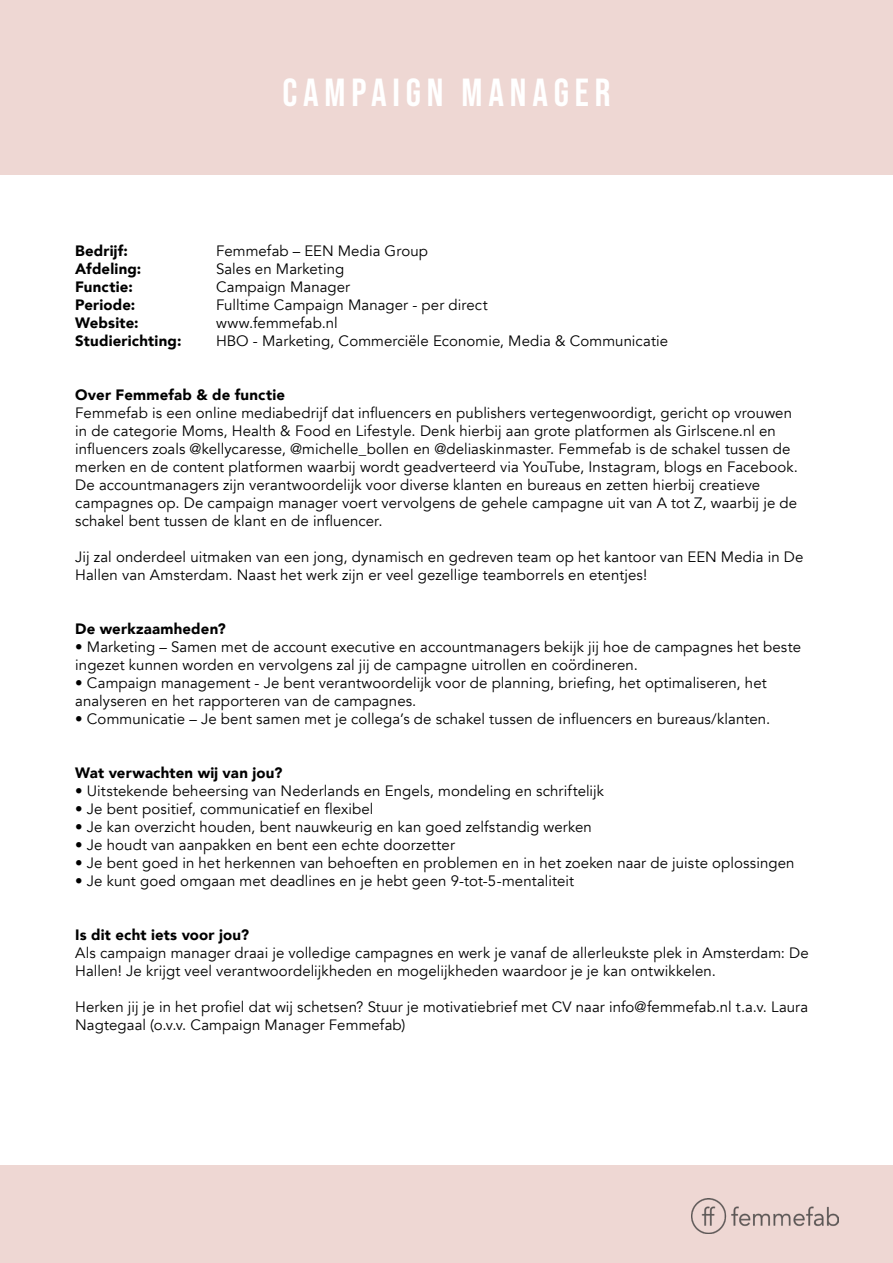
<style>
.page{position:relative;width:893px;height:1263px;background:#eed7d3}
.page>*{position:absolute;margin:0;border:0;box-sizing:border-box;transform-origin:0 0}
.t1{font:39px "Bebas Neue";letter-spacing:.15em;color:#fff}
.t2{font:15px/18px "Avenir";letter-spacing:.005em;color:#000}
.t3{font:900 15px "Avenir";letter-spacing:.01em;color:#000}
</style>
<div class="page">
<img style="left:692px;top:1198px;width:147px;height:35px">
<div style="left:0;top:175px;width:893px;height:990px;background:#fff"></div>
<p class="t1" style="left:282px;top:71px;width:330px">CAMPAIGN MANAGER</p>
<p class="t3" style="left:75px;top:238px;width:54px">Bedrijf:</p>
<p class="t2" style="left:216px;top:242px;width:214px">Femmefab – EEN Media Group</p>
<p class="t3" style="left:75px;top:256px;width:68px">Afdeling:</p>
<p class="t2" style="left:216px;top:260px;width:130px">Sales en Marketing</p>
<p class="t3" style="left:75px;top:274px;width:59px">Functie:</p>
<p class="t2" style="left:216px;top:278px;width:136px">Campaign Manager</p>
<p class="t3" style="left:75px;top:292px;width:62px">Periode:</p>
<p class="t2" style="left:216px;top:296px;width:273px">Fulltime Campaign Manager - per direct</p>
<p class="t3" style="left:75px;top:310px;width:65px">Website:</p>
<p class="t2" style="left:216px;top:314px;width:123px">www.femmefab.nl</p>
<p class="t3" style="left:75px;top:328px;width:108px">Studierichting:</p>
<p class="t2" style="left:216px;top:332px;width:454px">HBO - Marketing, Commerciële Economie, Media &amp; Communicatie</p>
<p class="t3" style="left:75px;top:382px;width:211px">Over Femmefab &amp; de functie</p>
<p class="t2" style="left:75px;top:404px;width:724px">Femmefab is een online mediabedrijf dat influencers en publishers vertegenwoordigt, gericht op vrouwen in de categorie Moms, Health &amp; Food en Lifestyle. Denk hierbij aan grote platformen als Girlscene.nl en influencers zoals @kellycaresse, @michelle_bollen en @deliaskinmaster. Femmefab is de schakel tussen de merken en de content platformen waarbij wordt geadverteerd via YouTube, Instagram, blogs en Facebook.</p>
<p class="t2" style="left:75px;top:476px;width:723px">De accountmanagers zijn verantwoordelijk voor diverse klanten en bureaus en zetten hierbij creatieve campagnes op. De campaign manager voert vervolgens de gehele campagne uit van A tot Z, waarbij je de schakel bent tussen de klant en de influencer.</p>
<p class="t2" style="left:75px;top:548px;width:730px">Jij zal onderdeel uitmaken van een jong, dynamisch en gedreven team op het kantoor van EEN Media in De<br>Hallen van Amsterdam. Naast het werk zijn er veel gezellige teamborrels en etentjes!</p>
<p class="t3" style="left:75px;top:616px;width:152px">De werkzaamheden?</p>
<p class="t2" style="left:75px;top:638px;width:727px">• Marketing – Samen met de account executive en accountmanagers bekijk jij hoe de campagnes het beste ingezet kunnen worden en vervolgens zal jij de campagne uitrollen en coördineren.</p>
<p class="t2" style="left:75px;top:674px;width:693px">• Campaign management - Je bent verantwoordelijk voor de planning, briefing, het optimaliseren, het analyseren en het rapporteren van de campagnes.</p>
<p class="t2" style="left:75px;top:710px;width:696px">• Communicatie – Je bent samen met je collega’s de schakel tussen de influencers en bureaus/klanten.</p>
<p class="t3" style="left:75px;top:760px;width:209px">Wat verwachten wij van jou?</p>
<p class="t2" style="left:75px;top:782px;width:530px">• Uitstekende beheersing van Nederlands en Engels, mondeling en schriftelijk</p>
<p class="t2" style="left:75px;top:800px;width:300px">• Je bent positief, communicatief en flexibel</p>
<p class="t2" style="left:75px;top:818px;width:518px">• Je kan overzicht houden, bent nauwkeurig en kan goed zelfstandig werken</p>
<p class="t2" style="left:75px;top:836px;width:381px">• Je houdt van aanpakken en bent een echte doorzetter</p>
<p class="t2" style="left:75px;top:854px;width:721px">• Je bent goed in het herkennen van behoeften en problemen en in het zoeken naar de juiste oplossingen</p>
<p class="t2" style="left:75px;top:872px;width:500px">• Je kunt goed omgaan met deadlines en je hebt geen 9-tot-5-mentaliteit</p>
<p class="t3" style="left:75px;top:922px;width:175px">Is dit echt iets voor jou?</p>
<p class="t2" style="left:75px;top:944px;width:735px">Als campaign manager draai je volledige campagnes en werk je vanaf de allerleukste plek in Amsterdam: De<br>Hallen! Je krijgt veel verantwoordelijkheden en mogelijkheden waardoor je je kan ontwikkelen.</p>
<p class="t2" style="left:75px;top:998px;width:735px">Herken jij je in het profiel dat wij schetsen? Stuur je motivatiebrief met CV naar info@femmefab.nl t.a.v. Laura<br>Nagtegaal (o.v.v. Campaign Manager Femmefab)</p>
</div>
